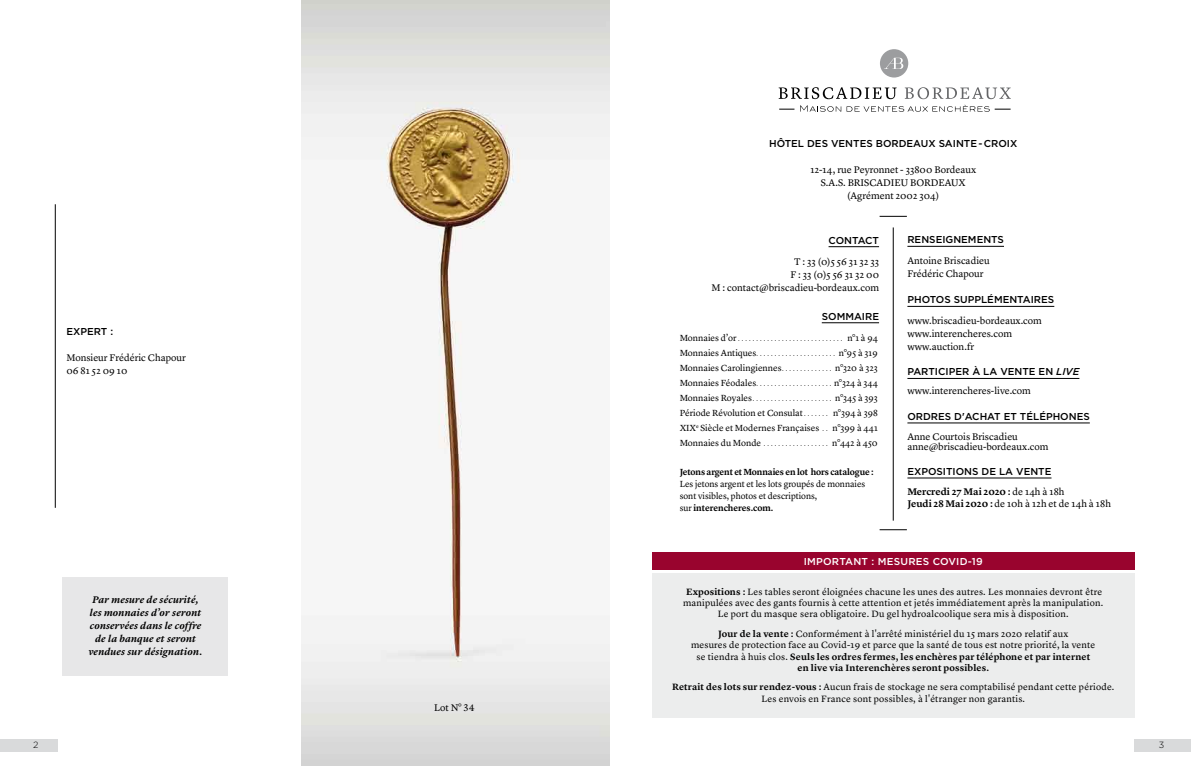
<style>
.page{position:relative;width:1191px;height:766px;background:#fff}
.page>*{position:absolute;margin:0;border:0;box-sizing:border-box;transform-origin:0 0}
.t1{font:10px/13px "Lyon Text";color:#000}
.t2{font:500 10px "Gotham";color:#000}
.t3{font:italic 600 10px/13px "Lyon Text";letter-spacing:.02em;color:#000;text-align:center}
.t4{font:600 10px/12px "Lyon Text";color:#000}
.t5{font:500 10px "Gotham";letter-spacing:.02em;color:#fff}
.t6{font:italic 500 10px "Gotham";color:#000}
.t7{font:9.5px/11.4px "Lyon Text";letter-spacing:.02em;color:#000;text-align:center}
.t8{font:9.2px/15px "Lyon Text";color:#000;text-align:justify}
.t9{font:600 9.2px "Lyon Text";letter-spacing:-.015em;color:#000}
.t10{font:300 9px "Gotham";color:#000}
.t11{font:6px "Lyon Text";color:#000}
.s1{font-size:9.2px}
.s2{font-size:6px}
.s3{font-weight:600}
.s4{font-style:normal}
.s5{font-weight:400}
</style>
<div class="page">
<img style="left:301px;top:0;width:308px;height:765px">
<div style="left:0;top:738px;width:57px;height:13px;background:#d9dadb"></div>
<hr style="left:55px;top:204px;width:1px;height:303px;background:#000">
<div style="left:62px;top:577px;width:166px;height:99px;background:#e7e7e8"></div>
<div style="left:1134px;top:738px;width:57px;height:13px;background:#d9dadb"></div>
<hr style="left:907px;top:246px;width:97px;height:1px;background:#000">
<hr style="left:907px;top:306px;width:147px;height:1px;background:#000">
<hr style="left:907px;top:378px;width:172px;height:1px;background:#000">
<hr style="left:828px;top:246px;width:51px;height:1px;background:#000">
<hr style="left:907px;top:422px;width:182px;height:1px;background:#000">
<hr style="left:907px;top:477px;width:144px;height:1px;background:#000">
<hr style="left:893px;top:227px;width:1px;height:293px;background:#000">
<svg style="left:879px;top:216px;width:28px;height:1px"></svg>
<svg style="left:879px;top:529px;width:28px;height:1px"></svg>
<svg style="left:778px;top:87px;width:118px;height:12px"></svg>
<svg style="left:904px;top:87px;width:106px;height:12px"></svg>
<svg style="left:779px;top:109px;width:15px;height:1px"></svg>
<svg style="left:800px;top:105px;width:210px;height:7px"></svg>
<div style="left:880px;top:49px;width:28px;height:28px;background:#9c9d9f;border-radius:50%"></div>
<svg style="left:884px;top:58px;width:19px;height:11px"></svg>
<hr style="left:821px;top:322px;width:58px;height:1px;background:#000">
<div style="left:652px;top:573px;width:482px;height:144px;background:#eceded"></div>
<div style="left:652px;top:552px;width:482px;height:17px;background:#99042e"></div>
<p class="t2" style="left:66px;top:324px;width:48px">EXPERT :</p>
<p class="t1" style="left:66px;top:350px;width:121px">Monsieur Frédéric Chapour<br>06 81 52 09 10</p>
<p class="t10" style="left:33px;top:739px;width:7px">2</p>
<p class="t3" style="left:89px;top:592px;width:115px">Par mesure de sécurité, les monnaies d’or seront conservées dans le coffre de la banque et seront vendues sur désignation.</p>
<p class="t1" style="left:434px;top:700px;width:42px">Lot N° 34</p>
<p class="t2" style="left:769px;top:136px;width:78px">HÔTEL DES VENTES</p>
<p class="t2" style="left:875px;top:136px;width:31px">BORDEAU</p>
<p class="t2" style="left:928px;top:136px;width:24px">X SAINTE</p>
<p class="t2" style="left:978px;top:136px;width:40px">- CROIX</p>
<p class="t1" style="left:810px;top:162px;width:167px;text-align:center">12-14, rue Peyronnet - 33800 Bordeaux<br>S.A.S. BRISCADIEU BORDEAUX (Agrément 2002 304)</p>
<p class="t2" style="left:828px;top:233px;width:24px">CONTA</p>
<p class="t2" style="left:865px;top:233px;width:13px">CT</p>
<p class="t1" style="left:711px;top:254px;width:169px;text-align:right">T : 33 (0)5 56 31 32 33<br>F : 33 (0)5 56 31 32 00<br>M : contact@briscadieu-bordeaux.com</p>
<p class="t2" style="left:821px;top:309px;width:23px">SOMMAI</p>
<p class="t2" style="left:865px;top:309px;width:14px">RE</p>
<p class="t11" style="left:679px;top:334px;width:200px"><span class="s1">Monnaies d’or</span>............................. <span class="s1">n°1 à 94</span></p>
<p class="t8" style="left:679px;top:345px;width:200px">Monnaies Antiques<span class="s2">......................</span> n°95 à 319<br>Monnaies Carolingiennes<span class="s2">. . . . . . . . . . . . . .</span> n°320 à 323<br>Monnaies Féodales<span class="s2">.....................</span> n°324 à 344<br>Monnaies Royales<span class="s2">......................</span> n°345 à 393<br>Période Révolution et Consulat <span class="s2">. . . . . . .</span> n°394 à 398<br>XIX<sup>e</sup> Siècle et Modernes Françaises <span class="s2">. .</span> n°399 à 441<br>Monnaies du Monde<span class="s2">..................</span> n°442 à 450</p>
<p class="t9" style="left:679px;top:465px;width:195px">Jetons argent et Monnaies en lot hors catalogue :</p>
<p class="t8" style="left:679px;top:477px;width:187px;line-height:12px;text-align:left">Les jetons argent et les lots groupés de monnaies sont visibles, photos et descriptions,<br>sur <span class="s3">interencheres.com.</span></p>
<p class="t2" style="left:907px;top:233px;width:8px">RENSEI</p>
<p class="t2" style="left:945px;top:233px;width:16px">GNEMENTS</p>
<p class="t1" style="left:907px;top:253px;width:84px">Antoine Briscadieu<br>Frédéric Chapour</p>
<p class="t2" style="left:907px;top:293px;width:94px">PHOTOS SU PPLÉMENTAI</p>
<p class="t2" style="left:1034px;top:293px;width:15px">RES</p>
<p class="t1" style="left:907px;top:313px;width:136px">www.briscadieu-bordeaux.com www.interencheres.com www.auction.fr</p>
<p class="t2" style="left:907px;top:365px;width:101px">PARTICIPER À LA VENTE</p>
<p class="t6" style="left:1038px;top:365px;width:42px"><span class="s4">EN</span> live</p>
<p class="t1" style="left:907px;top:383px;width:125px">www.interencheres-live.com</p>
<p class="t2" style="left:907px;top:410px;width:169px">ORDRES D'ACHAT ET TÉLÉPHONES</p>
<p class="t1" style="left:907px;top:430px;width:143px;line-height:10px">Anne Courtois Briscadieu anne@briscadieu-bordeaux.com</p>
<p class="t2" style="left:907px;top:465px;width:35px">EXPOSITI</p>
<p class="t2" style="left:955px;top:465px;width:69px">ONS DE LA VENTE</p>
<p class="t4" style="left:907px;top:484px;width:205px">Mercredi 27 Mai 2020 : <span class="s5">de 14h à 18h<br></span>Jeudi 28 Mai 2020 : <span class="s5">de 10h à 12h et de 14h à 18h</span></p>
<p class="t5" style="left:804px;top:554px;width:44px">IM PORTANT</p>
<p class="t5" style="left:871px;top:554px;width:23px">: MESU</p>
<p class="t5" style="left:908px;top:554px;width:48px">RES COVID</p>
<p class="t5" style="left:967px;top:554px;width:16px">-19</p>
<p class="t7" style="left:683px;top:584px;width:422px"><span class="s3">Expositions :</span> Les tables seront éloignées chacune les unes des autres. Les monnaies devront être manipulées avec des gants fournis à cette attention et jetés immédiatement après la manipulation.<br>Le port du masque sera obligatoire. Du gel hydroalcoolique sera mis à disposition.</p>
<p class="t7" style="left:691px;top:627px;width:406px"><span class="s3">Jour de la vente :</span> Conformément à l'arrêté ministériel du 15 mars 2020 relatif aux<br>mesures de protection face au Covid-19 et parce que la santé de tous est notre priorité, la vente se tiendra à huis clos. <span class="s3">Seuls les ordres fermes, les enchères par téléphone et par internet en live via Interenchères seront possibles.</span></p>
<p class="t7" style="left:672px;top:680px;width:444px"><span class="s3">Retrait des lots sur rendez-vous :</span> Aucun frais de stockage ne sera comptabilisé pendant cette période.<br>Les envois en France sont possibles, à l'étranger non garantis.</p>
<p class="t10" style="left:1158px;top:739px;width:7px">3</p>
</div>
